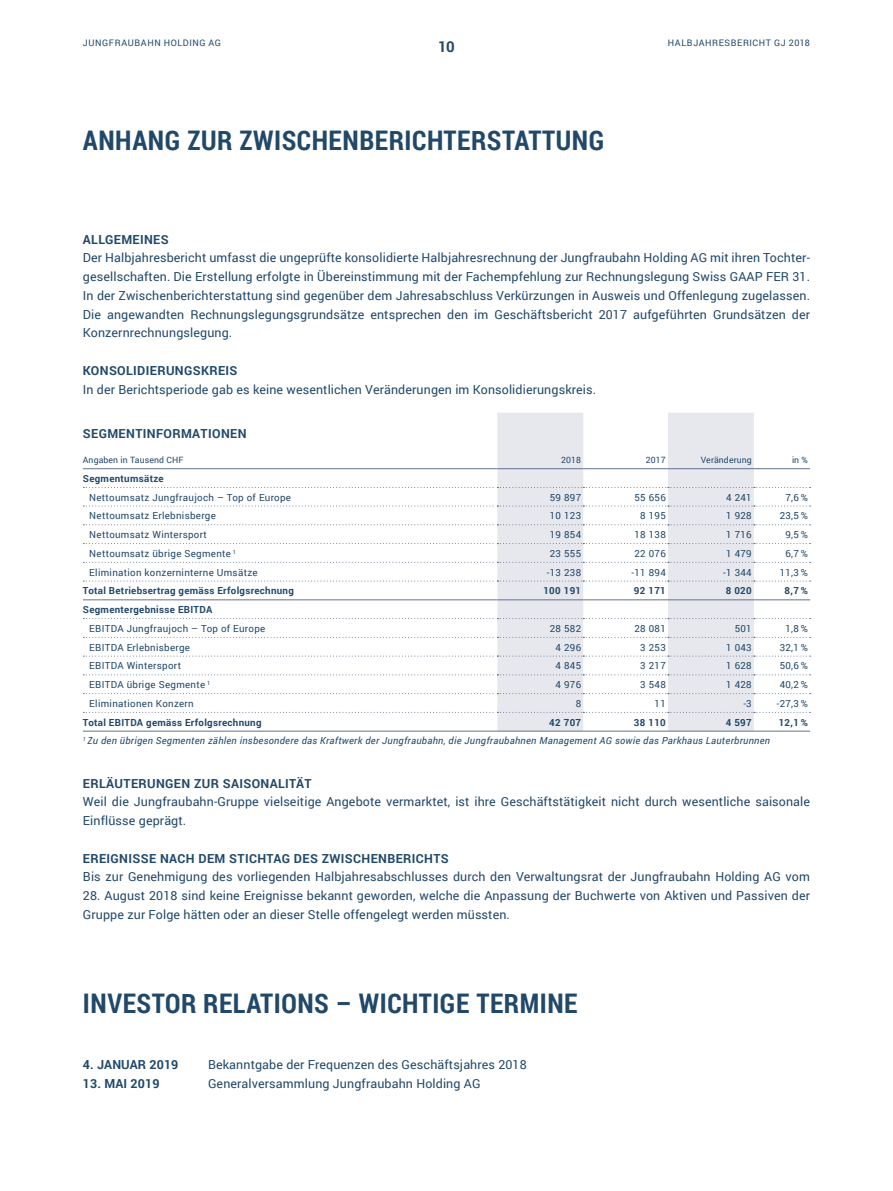
<style>
.page{position:relative;width:893px;height:1191px;background:#fff}
.page>*{position:absolute;margin:0;border:0;box-sizing:border-box;transform-origin:0 0}
.t1{font:700 27px "Roboto Condensed";letter-spacing:.02em;color:#224869}
.t2{font:700 15px "Roboto";color:#224869}
.t3{font:12.45px/18.8px "Roboto";letter-spacing:.01em;color:#224869}
.t4{font:700 12.45px "Roboto";letter-spacing:.03em;color:#224869}
.t5{font:700 12.45px "Roboto";letter-spacing:.01em;color:#224869}
.t6{font:9.75px "Roboto";letter-spacing:.03em;color:#224869}
.t7{font:700 9.75px "Roboto";letter-spacing:.03em;color:#224869}
.t8{font:italic 9.75px "Roboto";letter-spacing:.03em;color:#224869}
.t9{font:9px "Roboto";letter-spacing:.065em;color:#224869}
.t10{font:8.7px "Roboto";letter-spacing:.01em;color:#224869}
</style>
<div class="page">
<svg style="left:497px;top:413px;width:257px;height:317px;fill:#e7e8ed"></svg>
<hr style="left:83px;top:468px;width:414px;height:1px;background:#62728e">
<hr style="left:497px;top:468px;width:86px;height:1px;background:#62728e">
<hr style="left:583px;top:468px;width:85px;height:1px;background:#62728e">
<hr style="left:668px;top:468px;width:86px;height:1px;background:#62728e">
<hr style="left:754px;top:468px;width:56px;height:1px;background:#62728e">
<hr style="left:83px;top:599px;width:414px;height:1px;background:#62728e">
<hr style="left:497px;top:599px;width:86px;height:1px;background:#62728e">
<hr style="left:583px;top:599px;width:85px;height:1px;background:#62728e">
<hr style="left:668px;top:599px;width:86px;height:1px;background:#62728e">
<hr style="left:754px;top:599px;width:56px;height:1px;background:#62728e">
<svg style="left:83px;top:487px;width:728px;height:1px"></svg>
<svg style="left:83px;top:505px;width:728px;height:1px"></svg>
<svg style="left:83px;top:524px;width:728px;height:1px"></svg>
<svg style="left:83px;top:543px;width:728px;height:1px"></svg>
<svg style="left:83px;top:562px;width:728px;height:1px"></svg>
<svg style="left:83px;top:580px;width:728px;height:1px"></svg>
<svg style="left:83px;top:618px;width:728px;height:1px"></svg>
<svg style="left:83px;top:637px;width:728px;height:1px"></svg>
<svg style="left:83px;top:655px;width:728px;height:1px"></svg>
<svg style="left:83px;top:674px;width:728px;height:1px"></svg>
<svg style="left:83px;top:693px;width:728px;height:1px"></svg>
<svg style="left:83px;top:712px;width:728px;height:1px"></svg>
<hr style="left:83px;top:730px;width:414px;height:1px;background:#62728e">
<hr style="left:497px;top:730px;width:86px;height:1px;background:#62728e">
<hr style="left:583px;top:730px;width:85px;height:1px;background:#62728e">
<hr style="left:668px;top:730px;width:86px;height:1px;background:#62728e">
<hr style="left:754px;top:730px;width:56px;height:1px;background:#62728e">
<p class="t9" style="left:83px;top:36px;width:140px">JUNGFRAUBAHN HOLDING AG</p>
<p class="t9" style="left:668px;top:36px;width:144px">HALBJAHRESBERICHT GJ 2018</p>
<p class="t2" style="left:438px;top:36px;width:18px">10</p>
<h1 class="t1" style="left:83px;top:121px;width:523px">ANHANG ZUR ZWISCHENBERICHTERSTATTUNG</h1>
<p class="t4" style="left:83px;top:230px;width:87px">ALLGEMEINES</p>
<p class="t3" style="left:83px;top:248px;width:729px;text-align:justify">Der Halbjahresbericht umfasst die ungeprüfte konsolidierte Halbjahresrechnung der Jungfraubahn Holding AG mit ihren Tochter&shy;gesellschaften. Die Erstellung erfolgte in Übereinstimmung mit der Fachempfehlung zur Rechnungslegung Swiss GAAP FER 31.<br>In der Zwischenberichterstattung sind gegenüber dem Jahresabschluss Verkürzungen in Ausweis und Offenlegung zugelassen.<br>Die angewandten Rechnungslegungsgrundsätze entsprechen den im Geschäftsbericht 2017 aufgeführten Grundsätzen der Konzernrechnungslegung.</p>
<p class="t4" style="left:83px;top:362px;width:156px">KONSOLIDIERUNGSKREIS</p>
<p class="t3" style="left:83px;top:379px;width:515px">In der Berichtsperiode gab es keine wesentlichen Veränderungen im Konsolidierungskreis.</p>
<p class="t4" style="left:83px;top:424px;width:165px">SEGMENTINFORMATIONEN</p>
<p class="t10" style="left:83px;top:454px;width:102px">Angaben in Tausend CHF</p>
<p class="t10" style="left:561px;top:454px;width:21px">2018</p>
<p class="t10" style="left:646px;top:454px;width:21px">2017</p>
<p class="t10" style="left:701px;top:454px;width:52px">Veränderung</p>
<p class="t10" style="left:792px;top:454px;width:17px">in %</p>
<p class="t7" style="left:83px;top:471px;width:82px">Segmentumsätze</p>
<p class="t6" style="left:89px;top:490px;width:203px">Nettoumsatz Jungfraujoch – Top of Europe</p>
<p class="t6" style="left:550px;top:490px;width:33px">59 897</p>
<p class="t6" style="left:634px;top:490px;width:33px">55 656</p>
<p class="t6" style="left:726px;top:490px;width:27px">4 241</p>
<p class="t6" style="left:785px;top:490px;width:24px">7,6 %</p>
<p class="t6" style="left:89px;top:509px;width:128px">Nettoumsatz Erlebnisberge</p>
<p class="t6" style="left:550px;top:509px;width:33px">10 123</p>
<p class="t6" style="left:640px;top:509px;width:27px">8 195</p>
<p class="t6" style="left:726px;top:509px;width:27px">1 928</p>
<p class="t6" style="left:780px;top:509px;width:30px">23,5 %</p>
<p class="t6" style="left:89px;top:528px;width:119px">Nettoumsatz Wintersport</p>
<p class="t6" style="left:550px;top:528px;width:33px">19 854</p>
<p class="t6" style="left:634px;top:528px;width:33px">18 138</p>
<p class="t6" style="left:726px;top:528px;width:27px">1 716</p>
<p class="t6" style="left:785px;top:528px;width:24px">9,5 %</p>
<p class="t6" style="left:89px;top:546px;width:148px">Nettoumsatz übrige Segmente <sup>1</sup></p>
<p class="t6" style="left:550px;top:546px;width:33px">23 555</p>
<p class="t6" style="left:634px;top:546px;width:33px">22 076</p>
<p class="t6" style="left:726px;top:546px;width:27px">1 479</p>
<p class="t6" style="left:785px;top:546px;width:24px">6,7 %</p>
<p class="t6" style="left:89px;top:565px;width:170px">Elimination konzerninterne Umsätze</p>
<p class="t6" style="left:547px;top:565px;width:36px">-13 238</p>
<p class="t6" style="left:631px;top:565px;width:36px">-11 894</p>
<p class="t6" style="left:723px;top:565px;width:30px">-1 344</p>
<p class="t6" style="left:780px;top:565px;width:30px">11,3 %</p>
<p class="t7" style="left:83px;top:584px;width:212px">Total Betriebsertrag gemäss Erfolgsrechnung</p>
<p class="t7" style="left:543px;top:584px;width:39px">100 191</p>
<p class="t7" style="left:634px;top:584px;width:33px">92 171</p>
<p class="t7" style="left:726px;top:584px;width:27px">8 020</p>
<p class="t7" style="left:785px;top:584px;width:25px">8,7 %</p>
<p class="t7" style="left:83px;top:602px;width:131px">Segmentergebnisse EBITDA</p>
<p class="t6" style="left:89px;top:621px;width:178px">EBITDA Jungfraujoch – Top of Europe</p>
<p class="t6" style="left:550px;top:621px;width:33px">28 582</p>
<p class="t6" style="left:634px;top:621px;width:33px">28 081</p>
<p class="t6" style="left:735px;top:621px;width:19px">501</p>
<p class="t6" style="left:785px;top:621px;width:24px">1,8 %</p>
<p class="t6" style="left:89px;top:640px;width:102px">EBITDA Erlebnisberge</p>
<p class="t6" style="left:556px;top:640px;width:27px">4 296</p>
<p class="t6" style="left:640px;top:640px;width:27px">3 253</p>
<p class="t6" style="left:726px;top:640px;width:27px">1 043</p>
<p class="t6" style="left:780px;top:640px;width:30px">32,1 %</p>
<p class="t6" style="left:89px;top:659px;width:93px">EBITDA Wintersport</p>
<p class="t6" style="left:556px;top:659px;width:27px">4 845</p>
<p class="t6" style="left:640px;top:659px;width:27px">3 217</p>
<p class="t6" style="left:726px;top:659px;width:27px">1 628</p>
<p class="t6" style="left:780px;top:659px;width:30px">50,6 %</p>
<p class="t6" style="left:89px;top:678px;width:122px">EBITDA übrige Segmente <sup>1</sup></p>
<p class="t6" style="left:556px;top:678px;width:27px">4 976</p>
<p class="t6" style="left:640px;top:678px;width:27px">3 548</p>
<p class="t6" style="left:726px;top:678px;width:27px">1 428</p>
<p class="t6" style="left:780px;top:678px;width:30px">40,2 %</p>
<p class="t6" style="left:89px;top:696px;width:106px">Eliminationen Konzern</p>
<p class="t6" style="left:576px;top:696px;width:7px">8</p>
<p class="t6" style="left:655px;top:696px;width:13px">11</p>
<p class="t6" style="left:743px;top:696px;width:10px">-3</p>
<p class="t6" style="left:777px;top:696px;width:33px">-27,3 %</p>
<p class="t7" style="left:83px;top:715px;width:180px">Total EBITDA gemäss Erfolgsrechnung</p>
<p class="t7" style="left:549px;top:715px;width:33px">42 707</p>
<p class="t7" style="left:634px;top:715px;width:33px">38 110</p>
<p class="t7" style="left:726px;top:715px;width:27px">4 597</p>
<p class="t7" style="left:779px;top:715px;width:31px">12,1 %</p>
<p class="t8" style="left:83px;top:734px;width:689px"><sup>1</sup> Zu den übrigen Segmenten zählen insbesondere das Kraftwerk der Jungfraubahn, die Jungfraubahnen Management AG sowie das Parkhaus Lauterbrunnen</p>
<p class="t4" style="left:83px;top:774px;width:230px">ERLÄUTERUNGEN ZUR SAISONALITÄT</p>
<p class="t3" style="left:83px;top:792px;width:729px">Weil die Jungfraubahn-Gruppe vielseitige Angebote vermarktet, ist ihre Geschäftstätigkeit nicht durch wesentliche saisonale<br>Einflüsse geprägt.</p>
<p class="t4" style="left:83px;top:849px;width:367px">EREIGNISSE NACH DEM STICHTAG DES ZWISCHENBERICHTS</p>
<p class="t3" style="left:83px;top:867px;width:729px">Bis zur Genehmigung des vorliegenden Halbjahresabschlusses durch den Verwaltungsrat der Jungfraubahn Holding AG vom</p>
<p class="t3" style="left:83px;top:886px;width:729px">28. August 2018 sind keine Ereignisse bekannt geworden, welche die Anpassung der Buchwerte von Aktiven und Passiven der<br>Gruppe zur Folge hätten oder an dieser Stelle offengelegt werden müssten.</p>
<h1 class="t1" style="left:83px;top:984px;width:496px">INVESTOR RELATIONS – WICHTIGE TERMINE</h1>
<p class="t5" style="left:83px;top:1055px;width:97px">4. JANUAR 2019</p>
<p class="t5" style="left:83px;top:1074px;width:78px">13. MAI 2019</p>
<p class="t3" style="left:208px;top:1054px;width:320px">Bekanntgabe der Frequenzen des Geschäftsjahres 2018<br>Generalversammlung Jungfraubahn Holding AG</p>
</div>
